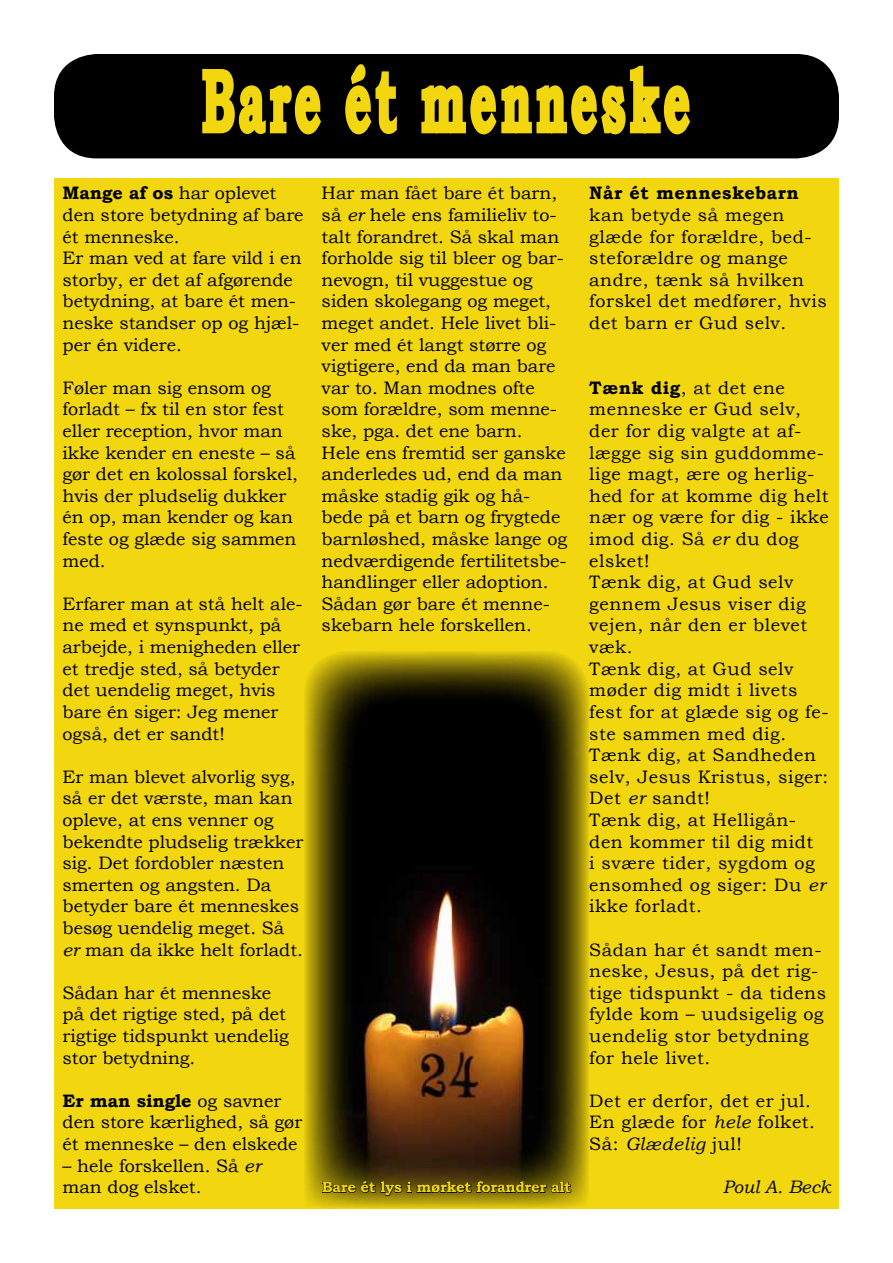
<style>
.page{position:relative;width:893px;height:1263px;background:#fff}
.page>*{position:absolute;margin:0;border:0;box-sizing:border-box;transform-origin:0 0}
.t1{font:700 90px "Bookman Old Style";letter-spacing:.1em;color:#f2d710;scale:.5 1}
.t2{font:18px/21.6px "Bookman Old Style";color:#000}
.t3{font:18px/21.6px "Bookman Old Style";letter-spacing:.03em;color:#000}
.t4{font:700 18px "Bookman Old Style";letter-spacing:.03em;color:#000}
.t5{font:italic 18px "Bookman Old Style";color:#000}
.t6{font:700 15px "Bookman Old Style";letter-spacing:-.02em;color:#f2d710}
.s1{font-weight:700}
.s2{font-style:italic}
</style>
<div class="page">
<div style="left:54px;top:178px;width:785px;height:1031px;background:#f2d710"></div>
<img style="left:304px;top:651px;width:285px;height:557px">
<div style="left:54px;top:54px;width:785px;height:104px;background:#000;border-radius:43px"></div>
<svg style="left:202px;top:69px;width:119px;height:66px"></svg>
<svg style="left:345px;top:64px;width:52px;height:71px"></svg>
<svg style="left:421px;top:65px;width:269px;height:70px"></svg>
<svg style="left:322px;top:1180px;width:249px;height:16px"></svg>
<h1 class="t1" style="left:202px;top:36px;width:977px">Bare ét menneske</h1>
<p class="t2" style="left:63px;top:183px;width:243px"><span class="s1">Mange af os</span> har oplevet den store betydning af bare ét menneske.<br>Er man ved at fare vild i en storby, er det af afgørende betydning, at bare ét men&shy;neske standser op og hjæl&shy;per én videre.</p>
<p class="t2" style="left:63px;top:377px;width:237px">Føler man sig ensom og forladt – fx til en stor fest eller reception, hvor man ikke kender en eneste – så gør det en kolossal forskel, hvis der pludselig dukker én op, man kender og kan feste og glæde sig sammen med.</p>
<p class="t2" style="left:63px;top:593px;width:242px">Erfarer man at stå helt ale&shy;ne med et synspunkt, på arbejde, i menigheden eller et tredje sted, så betyder det uendelig meget, hvis bare én siger: Jeg mener også, det er sandt!</p>
<p class="t2" style="left:63px;top:766px;width:242px">Er man blevet alvorlig syg, så er det værste, man kan opleve, at ens venner og bekendte pludselig trækker sig. Det fordobler næsten smerten og angsten. Da betyder bare ét menneskes besøg uendelig meget. Så <span class="s2">er</span> man da ikke helt forladt.</p>
<p class="t2" style="left:63px;top:982px;width:228px">Sådan har ét menneske på det rigtige sted, på det rigtige tidspunkt uendelig stor betydning.</p>
<p class="t2" style="left:63px;top:1090px;width:241px"><span class="s1">Er man single</span> og savner den store kærlighed, så gør ét menneske – den elskede</p>
<p class="t2" style="left:63px;top:1155px;width:200px">– hele forskellen. Så <span class="s2">er </span>man dog elsket.</p>
<p class="t2" style="left:322px;top:183px;width:247px">Har man fået bare ét barn, så <span class="s2">er</span> hele ens familieliv to&shy;talt forandret. Så skal man forholde sig til bleer og bar&shy;nevogn, til vuggestue og siden skolegang og meget, meget andet. Hele livet bli&shy;ver med ét langt større og vigtigere, end da man bare var to. Man modnes ofte som forældre, som menne&shy;ske, pga. det ene barn.<br>Hele ens fremtid ser ganske anderledes ud, end da man måske stadig gik og hå&shy;bede på et barn og frygtede barnløshed, måske lange og nedværdigende fertilitetsbe&shy;handlinger eller adoption.<br>Sådan gør bare ét menne&shy;skebarn hele forskellen.</p>
<p class="t4" style="left:589px;top:180px;width:211px">Når ét menneskebarn</p>
<p class="t3" style="left:589px;top:204px;width:239px">kan betyde så megen glæde for forældre, bed&shy;steforældre og mange andre, tænk så hvilken forskel det medfører, hvis det barn er Gud selv.</p>
<p class="t3" style="left:589px;top:377px;width:241px"><span class="s1">Tænk dig</span>, at det ene menneske er Gud selv, der for dig valgte at af&shy;lægge sig sin guddomme&shy;lige magt, ære og herlig&shy;hed for at komme dig helt nær og være for dig - ikke imod dig. Så <span class="s2">er</span> du dog elsket!<br>Tænk dig, at Gud selv gennem Jesus viser dig vejen, når den er blevet væk.<br>Tænk dig, at Gud selv møder dig midt i livets fest for at glæde sig og fe&shy;ste sammen med dig.<br>Tænk dig, at Sandheden selv, Jesus Kristus, siger:<br>Det <span class="s2">er</span> sandt!<br>Tænk dig, at Helligån&shy;den kommer til dig midt<br>i svære tider, sygdom og ensomhed og siger: Du <span class="s2">er </span>ikke forladt.</p>
<p class="t3" style="left:589px;top:939px;width:238px">Sådan har ét sandt men&shy;neske, Jesus, på det rig&shy;tige tidspunkt - da tidens fylde kom – uudsigelig og uendelig stor betydning for hele livet.</p>
<p class="t3" style="left:589px;top:1090px;width:227px">Det er derfor, det er jul.<br>En glæde for <span class="s2">hele</span> folket.<br>Så: <span class="s2">Glædelig</span> jul!</p>
<p class="t5" style="left:723px;top:1175px;width:109px">Poul A. Beck</p>
<p class="t6" style="left:322px;top:1176px;width:251px">Bare ét lys i mørket forandrer alt</p>
</div>
